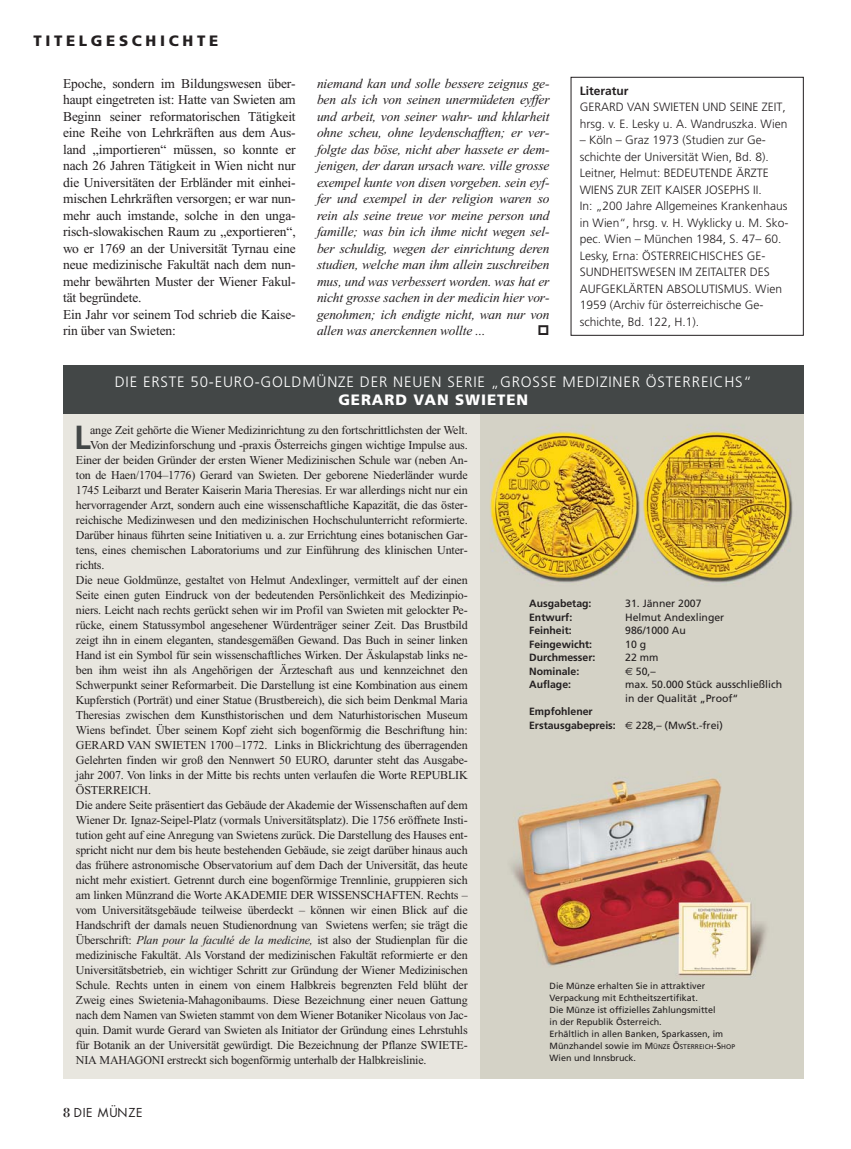
<style>
.page{position:relative;width:851px;height:1149px;background:#fff}
.page>*{position:absolute;margin:0;border:0;box-sizing:border-box;transform-origin:0 0}
.t1{font:700 33.3px "Frutiger";color:#434747}
.t2{font:300 15px "Frutiger";letter-spacing:.055em;color:#fff}
.t3{font:900 15px "Frutiger";letter-spacing:.06em;color:#fff}
.t4{font:900 15px "Frutiger";letter-spacing:.245em;color:#231f20}
.t5{font:italic 13.5px/16.5px "Times New Roman";letter-spacing:-.01em;color:#231f20;text-align:justify}
.t6{font:13.5px/16.5px "Times New Roman";letter-spacing:-.01em;color:#231f20}
.t7{font:12px "Times New Roman";letter-spacing:-.015em;color:#231f20}
.t8{font:300 12px/16.5px "Frutiger";color:#231f20}
.t9{font:12px "Futura";letter-spacing:.06em;color:#231f20}
.t10{font:700 12px "Frutiger";color:#231f20}
.t11{font:700 10.5px/13.5px "Frutiger";color:#231f20}
.t12{font:10.5px/13.5px "Frutiger";color:#231f20}
.t13{font:9px/12px "Frutiger";color:#231f20}
.s1{font-style:italic}
.s2{font-family:"Bodoni";font-size:14.25px}
.s3{font-family:"Euro Sans"}
.s4{font-family:"Euro Sans";font-weight:400}
.s5{font-weight:400}
.s6{font-size:6.75px}
</style>
<div class="page">
<div style="left:63px;top:411px;width:451px;height:666px;background:#e8e6df"></div>
<img style="left:480px;top:414px;width:323px;height:663px">
<div style="left:63px;top:366px;width:740px;height:48px;background:#434747"></div>
<p class="t4" style="left:33px;top:35px;width:186px">TITELGESCHICHTE</p>
<p class="t6" style="left:63px;top:76px;width:234px">Epoche, sondern im Bildungswesen über&shy;haupt eingetreten ist: Hatte van Swieten am Beginn seiner reformatorischen Tätigkeit eine Reihe von Lehrkräften aus dem Aus&shy;land „importieren“ müssen, so konnte er nach 26 Jahren Tätigkeit in Wien nicht nur die Universitäten der Erbländer mit einhei&shy;mischen Lehrkräften versorgen; er war nun&shy;mehr auch imstande, solche in den unga&shy;risch-slowakischen Raum zu „exportieren“, wo er 1769 an der Universität Tyrnau eine neue medizinische Fakultät nach dem nun&shy;mehr bewährten Muster der Wiener Fakul&shy;tät begründete.<br>Ein Jahr vor seinem Tod schrieb die Kaise&shy;rin über van Swieten:</p>
<p class="t5" style="left:317px;top:76px;width:234px">niemand kan und solle bessere zeignus ge&shy;ben als ich von seinen unermüdeten eyffer und arbeit, von seiner wahr- und khlarheit ohne scheu, ohne leydenschafften; er ver&shy;folgte das böse, nicht aber hassete er dem&shy;jenigen, der daran ursach ware. ville grosse exempel kunte von disen vorgeben. sein eyf&shy;fer und exempel in der religion waren so rein als seine treue vor meine person und famille; was bin ich ihme nicht wegen sel&shy;ber schuldig, wegen der einrichtung deren studien, welche man ihm allein zuschreiben mus, und was verbessert worden. was hat er nicht grosse sachen in der medicin hier vor&shy;genohmen; ich endigte nicht, wan nur von allen was anerckennen wollte ...</p>
<p class="t10" style="left:579px;top:86px;width:50px">Literatur</p>
<p class="t8" style="left:579px;top:100px;width:209px">GERARD VAN SWIETEN UND SEINE ZEIT, hrsg. v. E. Lesky u. A. Wandruszka. Wien</p>
<p class="t8" style="left:579px;top:133px;width:210px">– Köln – Graz 1973 (Studien zur Ge&shy;schichte der Universität Wien, Bd. 8).<br>Leitner, Helmut: BEDEUTENDE ÄRZTE WIENS ZUR ZEIT KAISER JOSEPHS II.<br>In: „200 Jahre Allgemeines Krankenhaus in Wien“, hrsg. v. H. Wyklicky u. M. Sko&shy;pec. Wien – München 1984, S. 47– 60.<br>Lesky, Erna: ÖSTERREICHISCHES GE-SUNDHEITSWESEN IM ZEITALTER DES AUFGEKLÄRTEN ABSOLUTISMUS. Wien 1959 (Archiv für österreichische Ge&shy;schichte, Bd. 122, H.1).</p>
<p class="t2" style="left:115px;top:376px;width:638px">DIE ERSTE 50-EURO-GOLDMÜNZE DER NEUEN SERIE „GROSSE MEDIZINER ÖSTERREICHS“</p>
<p class="t3" style="left:338px;top:394px;width:191px">GERARD VAN SWIETEN</p>
<h1 class="t1" style="left:74px;top:424px;width:18px">L</h1>
<p class="t7" style="left:90px;top:425px;width:379px">ange Zeit gehörte die Wiener Medizinrichtung zu den fortschrittlichsten der Welt.</p>
<p class="t7" style="left:90px;top:440px;width:379px">Von der Medizinforschung und -praxis Österreichs gingen wichtige Impulse aus.</p>
<p class="t7" style="left:76px;top:455px;width:393px">Einer der beiden Gründer der ersten Wiener Medizinischen Schule war (neben An-</p>
<p class="t7" style="left:76px;top:470px;width:393px">ton de Haen/1704–1776) Gerard van Swieten. Der geborene Niederländer wurde</p>
<p class="t7" style="left:76px;top:485px;width:393px">1745 Leibarzt und Berater Kaiserin Maria Theresias. Er war allerdings nicht nur ein</p>
<p class="t7" style="left:76px;top:500px;width:393px">hervorragender Arzt, sondern auch eine wissenschaftliche Kapazität, die das öster-</p>
<p class="t7" style="left:76px;top:515px;width:393px">reichische Medizinwesen und den medizinischen Hochschulunterricht reformierte.</p>
<p class="t7" style="left:76px;top:530px;width:393px">Darüber hinaus führten seine Initiativen u. a. zur Errichtung eines botanischen Gar-</p>
<p class="t7" style="left:76px;top:545px;width:393px">tens, eines chemischen Laboratoriums und zur Einführung des klinischen Unter-</p>
<p class="t7" style="left:76px;top:560px;width:30px">richts.</p>
<p class="t7" style="left:76px;top:575px;width:393px">Die neue Goldmünze, gestaltet von Helmut Andexlinger, vermittelt auf der einen</p>
<p class="t7" style="left:76px;top:590px;width:393px">Seite einen guten Eindruck von der bedeutenden Persönlichkeit des Medizinpio-</p>
<p class="t7" style="left:76px;top:605px;width:393px">niers. Leicht nach rechts gerückt sehen wir im Profil van Swieten mit gelockter Pe-</p>
<p class="t7" style="left:76px;top:620px;width:393px">rücke, einem Statussymbol angesehener Würdenträger seiner Zeit. Das Brustbild</p>
<p class="t7" style="left:76px;top:635px;width:393px">zeigt ihn in einem eleganten, standesgemäßen Gewand. Das Buch in seiner linken</p>
<p class="t7" style="left:76px;top:650px;width:393px">Hand ist ein Symbol für sein wissenschaftliches Wirken. Der Äskulapstab links ne-</p>
<p class="t7" style="left:76px;top:665px;width:393px">ben ihm weist ihn als Angehörigen der Ärzteschaft aus und kennzeichnet den</p>
<p class="t7" style="left:76px;top:680px;width:393px">Schwerpunkt seiner Reformarbeit. Die Darstellung ist eine Kombination aus einem</p>
<p class="t7" style="left:76px;top:695px;width:393px">Kupferstich (Porträt) und einer Statue (Brustbereich), die sich beim Denkmal Maria</p>
<p class="t7" style="left:76px;top:710px;width:393px">Theresias zwischen dem Kunsthistorischen und dem Naturhistorischen Museum</p>
<p class="t7" style="left:76px;top:725px;width:393px">Wiens befindet. Über seinem Kopf zieht sich bogenförmig die Beschriftung hin:</p>
<p class="t7" style="left:76px;top:740px;width:393px">GERARD VAN SWIETEN 1700 –1772. Links in Blickrichtung des überragenden</p>
<p class="t7" style="left:76px;top:755px;width:393px">Gelehrten finden wir groß den Nennwert 50 EURO, darunter steht das Ausgabe-</p>
<p class="t7" style="left:76px;top:770px;width:393px">jahr 2007. Von links in der Mitte bis rechts unten verlaufen die Worte REPUBLIK</p>
<p class="t7" style="left:76px;top:785px;width:77px">ÖSTERREICH.</p>
<p class="t7" style="left:76px;top:800px;width:393px">Die andere Seite präsentiert das Gebäude der Akademie der Wissenschaften auf dem</p>
<p class="t7" style="left:76px;top:815px;width:393px">Wiener Dr. Ignaz-Seipel-Platz (vormals Universitätsplatz). Die 1756 eröffnete Insti-</p>
<p class="t7" style="left:76px;top:830px;width:393px">tution geht auf eine Anregung van Swietens zurück. Die Darstellung des Hauses ent-</p>
<p class="t7" style="left:76px;top:845px;width:393px">spricht nicht nur dem bis heute bestehenden Gebäude, sie zeigt darüber hinaus auch</p>
<p class="t7" style="left:76px;top:860px;width:393px">das frühere astronomische Observatorium auf dem Dach der Universität, das heute</p>
<p class="t7" style="left:76px;top:875px;width:393px">nicht mehr existiert. Getrennt durch eine bogenförmige Trennlinie, gruppieren sich</p>
<p class="t7" style="left:76px;top:890px;width:393px">am linken Münzrand die Worte AKADEMIE DER WISSENSCHAFTEN. Rechts –</p>
<p class="t7" style="left:76px;top:905px;width:393px">vom Universitätsgebäude teilweise überdeckt – können wir einen Blick auf die</p>
<p class="t7" style="left:76px;top:920px;width:393px">Handschrift der damals neuen Studienordnung van Swietens werfen; sie trägt die</p>
<p class="t7" style="left:76px;top:935px;width:393px">Überschrift: <span class="s1">Plan pour la faculté de la medicine,</span> ist also der Studienplan für die</p>
<p class="t7" style="left:76px;top:950px;width:393px">medizinische Fakultät. Als Vorstand der medizinischen Fakultät reformierte er den</p>
<p class="t7" style="left:76px;top:965px;width:393px">Universitätsbetrieb, ein wichtiger Schritt zur Gründung der Wiener Medizinischen</p>
<p class="t7" style="left:76px;top:980px;width:393px">Schule. Rechts unten in einem von einem Halbkreis begrenzten Feld blüht der</p>
<p class="t7" style="left:76px;top:995px;width:393px">Zweig eines Swietenia-Mahagonibaums. Diese Bezeichnung einer neuen Gattung</p>
<p class="t7" style="left:76px;top:1010px;width:393px">nach dem Namen van Swieten stammt von dem Wiener Botaniker Nicolaus von Jac-</p>
<p class="t7" style="left:76px;top:1025px;width:393px">quin. Damit wurde Gerard van Swieten als Initiator der Gründung eines Lehrstuhls</p>
<p class="t7" style="left:76px;top:1040px;width:393px">für Botanik an der Universität gewürdigt. Die Bezeichnung der Pflanze SWIETE-</p>
<p class="t7" style="left:76px;top:1055px;width:352px">NIA MAHAGONI erstreckt sich bogenförmig unterhalb der Halbkreislinie.</p>
<p class="t9" style="left:63px;top:1106px;width:81px"><span class="s2">8</span> DIE MÜNZE</p>
<p class="t11" style="left:529px;top:597px;width:64px">Ausgabetag:</p>
<p class="t12" style="left:625px;top:597px;width:78px">31. Jänner 2007</p>
<p class="t11" style="left:529px;top:611px;width:45px">Entwurf:</p>
<p class="t12" style="left:625px;top:611px;width:101px">Helmut Andexlinger</p>
<p class="t11" style="left:529px;top:624px;width:44px">Feinheit:</p>
<p class="t12" style="left:625px;top:624px;width:62px">986/1000 Au</p>
<p class="t11" style="left:529px;top:638px;width:64px">Feingewicht:</p>
<p class="t12" style="left:625px;top:638px;width:23px">10 g</p>
<p class="t11" style="left:529px;top:651px;width:68px">Durchmesser:</p>
<p class="t12" style="left:625px;top:651px;width:35px">22 mm</p>
<p class="t11" style="left:529px;top:665px;width:52px">Nominale:</p>
<p class="t12" style="left:625px;top:665px;width:32px"><span class="s3">€</span> 50,–</p>
<p class="t11" style="left:529px;top:678px;width:44px">Auflage:</p>
<p class="t12" style="left:625px;top:678px;width:158px">max. 50.000 Stück ausschließlich in der Qualität „Proof“</p>
<p class="t11" style="left:529px;top:705px;width:195px">Empfohlener<br>Erstausgabepreis: <span class="s4">€</span> <span class="s5">228,– (MwSt.-frei)</span></p>
<p class="t13" style="left:549px;top:980px;width:187px">Die Münze erhalten Sie in attraktiver Verpackung mit Echtheitszertifikat.<br>Die Münze ist offizielles Zahlungsmittel<br>in der Republik Österreich.<br>Erhältlich in allen Banken, Sparkassen, im Münzhandel sowie im M<span class="s6">ÜNZE</span> Ö<span class="s6">STERREICH</span>-S<span class="s6">HOP </span>Wien und Innsbruck.</p>
</div>
